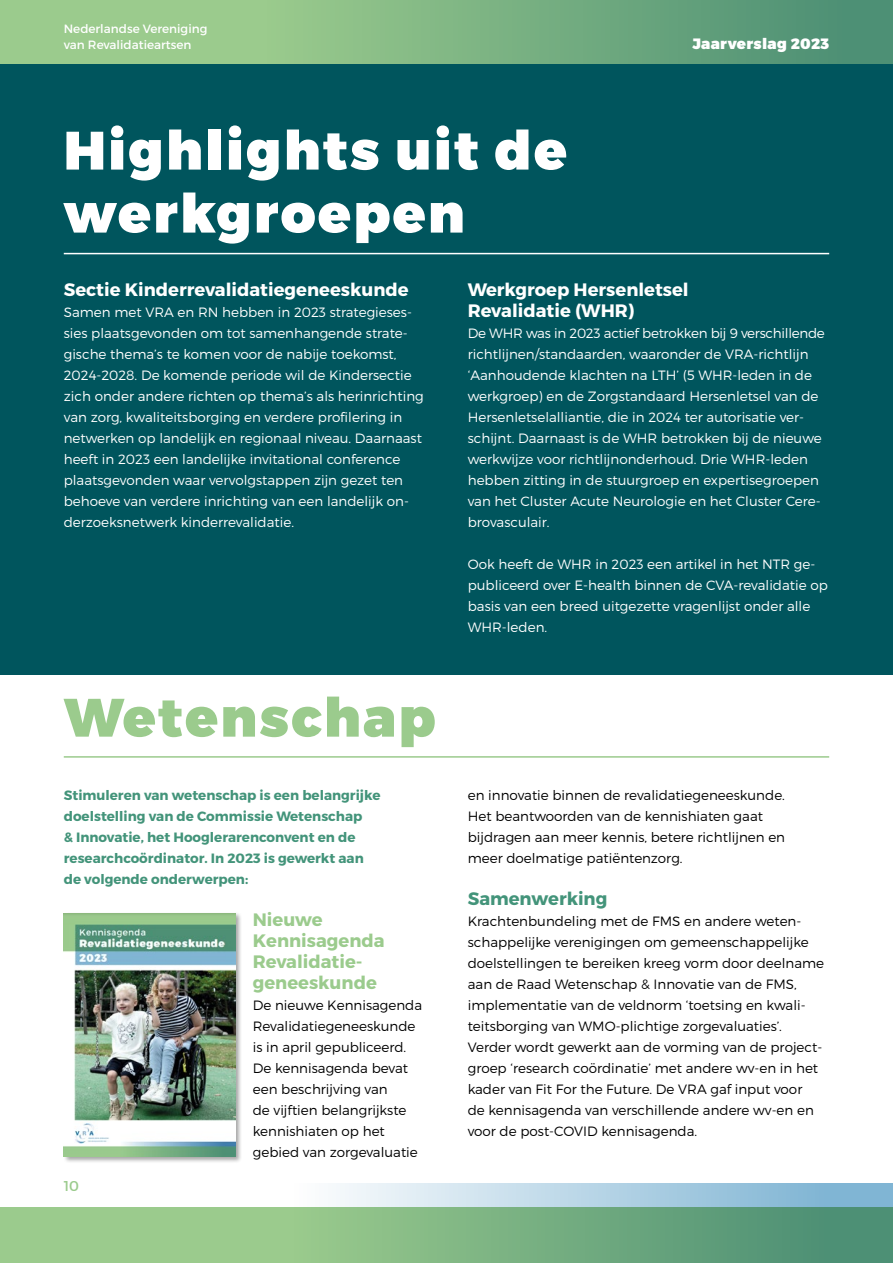
<style>
.page{position:relative;width:893px;height:1263px;background:#fff}
.page>*{position:absolute;margin:0;border:0;box-sizing:border-box;transform-origin:0 0}
.bodytekst{font:900 54px "Montserrat";letter-spacing:.04em;color:#fff}
.bodytekst-2{font:900 54px "Montserrat";letter-spacing:.04em;color:#9bcb8d}
.tussenkop{font:700 18px "Montserrat";color:#fff}
.tussenkop-2{font:700 18px "Montserrat";color:#9bcb8d}
.tussenkop-3{font:700 18px "Montserrat";color:#43947a}
.t1{font:900 15px "Montserrat";letter-spacing:.02em;color:#fff}
.t2{font:14.25px "Montserrat";color:#9bcb8d}
.bodytekst-3{font:300 13.5px/21px "Montserrat";color:#fff}
.bodytekst-4{font:300 13.5px/21px "Montserrat";color:#000}
.bodytekst-5{font:700 13.5px "Montserrat";color:#43947a}
.bodytekst-6{font:300 13.5px "Montserrat";letter-spacing:-.02em;color:#fff}
.t3{font:12px "Montserrat";color:#fff}
</style>
<div class="page">
<svg style="left:0;top:1184px;width:893px;height:79px;background:#95c2a2"></svg>
<div style="left:0;top:0;width:893px;height:674px;background:#00555d"></div>
<div style="left:0;top:0;width:893px;height:64px;background:#9bcb8d"></div>
<div style="left:225px;top:0;width:668px;height:64px;background:linear-gradient(to right,#9fce8e,#488c73)"></div>
<div style="left:63px;top:912px;width:179px;height:251px;background:#000;opacity:.35"></div>
<img style="left:64px;top:913px;width:171px;height:244px">
<hr style="left:64px;top:253px;width:765px;height:1px;background:#fff">
<hr style="left:64px;top:756px;width:765px;height:2px;background:#9bcb8d">
<p class="t3" style="left:64px;top:21px;width:145px">Nederlandse Vereniging</p>
<p class="t3" style="left:64px;top:37px;width:129px">van Revalidatieartsen</p>
<p class="t1" style="left:692px;top:34px;width:138px">Jaarverslag 2023</p>
<p class="bodytekst" style="left:64px;top:117px;width:505px">Highlights uit de</p>
<p class="bodytekst" style="left:64px;top:180px;width:402px">werkgroepen</p>
<p class="tussenkop" style="left:64px;top:278px;width:346px">Sectie Kinderrevalidatiegeneeskunde</p>
<p class="bodytekst-3" style="left:64px;top:301px;width:361px">Samen met VRA en RN hebben in 2023 strategieses&shy;sies plaatsgevonden om tot samenhangende strate&shy;gische thema’s te komen voor de nabije toekomst, 2024-2028. De komende periode wil de Kindersectie zich onder andere richten op thema’s als herinrichting van zorg, kwaliteitsborging en verdere profilering in netwerken op landelijk en regionaal niveau. Daarnaast heeft in 2023 een landelijke invitational conference plaatsgevonden waar vervolgstappen zijn gezet ten behoeve van verdere inrichting van een landelijk on&shy;derzoeksnetwerk kinderrevalidatie.</p>
<p class="tussenkop" style="left:468px;top:278px;width:222px">Werkgroep Hersenletsel</p>
<p class="tussenkop" style="left:468px;top:299px;width:168px">Revalidatie (WHR)</p>
<p class="bodytekst-6" style="left:468px;top:325px;width:359px">De WHR was in 2023 actief betrokken bij 9 verschillende</p>
<p class="bodytekst-3" style="left:468px;top:343px;width:342px">richtlijnen/standaarden, waaronder de VRA-richtlijn</p>
<p class="bodytekst-3" style="left:468px;top:364px;width:355px">‘Aanhoudende klachten na LTH’ (5 WHR-leden in de werkgroep) en de Zorgstandaard Hersenletsel van de Hersenletselalliantie, die in 2024 ter autorisatie ver&shy;schijnt. Daarnaast is de WHR betrokken bij de nieuwe werkwijze voor richtlijnonderhoud. Drie WHR-leden hebben zitting in de stuurgroep en expertisegroepen van het Cluster Acute Neurologie en het Cluster Cere&shy;brovasculair.</p>
<p class="bodytekst-3" style="left:468px;top:553px;width:362px">Ook heeft de WHR in 2023 een artikel in het NTR ge&shy;publiceerd over E-health binnen de CVA-revalidatie op basis van een breed uitgezette vragenlijst onder alle WHR-leden.</p>
<p class="bodytekst-2" style="left:64px;top:684px;width:373px">Wetenschap</p>
<p class="bodytekst-5" style="left:64px;top:786px;width:318px">Stimuleren van wetenschap is een belangrijke</p>
<p class="bodytekst-5" style="left:64px;top:807px;width:300px">doelstelling van de Commissie Wetenschap</p>
<p class="bodytekst-5" style="left:64px;top:828px;width:293px">&amp; Innovatie, het Hooglerarenconvent en de</p>
<p class="bodytekst-5" style="left:64px;top:849px;width:301px">researchcoördinator. In 2023 is gewerkt aan</p>
<p class="bodytekst-5" style="left:64px;top:870px;width:186px">de volgende onderwerpen:</p>
<p class="tussenkop-2" style="left:253px;top:908px;width:71px">Nieuwe</p>
<p class="tussenkop-2" style="left:253px;top:929px;width:133px">Kennisagenda</p>
<p class="tussenkop-2" style="left:253px;top:950px;width:111px">Revalidatie-</p>
<p class="tussenkop-2" style="left:253px;top:971px;width:126px">geneeskunde</p>
<p class="bodytekst-4" style="left:253px;top:994px;width:171px">De nieuwe Kennisagenda<br>Revalidatiegeneeskunde is in april gepubliceerd.</p>
<p class="bodytekst-4" style="left:253px;top:1057px;width:157px">De kennisagenda bevat een beschrijving van</p>
<p class="bodytekst-4" style="left:253px;top:1099px;width:155px">de vijftien belangrijkste</p>
<p class="bodytekst-4" style="left:253px;top:1120px;width:134px">kennishiaten op het</p>
<p class="bodytekst-4" style="left:253px;top:1141px;width:167px">gebied van zorgevaluatie</p>
<p class="t2" style="left:64px;top:1177px;width:17px">10</p>
<p class="bodytekst-4" style="left:468px;top:784px;width:319px">en innovatie binnen de revalidatiegeneeskunde.</p>
<p class="bodytekst-4" style="left:468px;top:805px;width:297px">Het beantwoorden van de kennishiaten gaat</p>
<p class="bodytekst-4" style="left:468px;top:826px;width:319px">bijdragen aan meer kennis, betere richtlijnen en</p>
<p class="bodytekst-4" style="left:468px;top:847px;width:216px">meer doelmatige patiëntenzorg.</p>
<p class="tussenkop-3" style="left:468px;top:887px;width:141px">Samenwerking</p>
<p class="bodytekst-4" style="left:468px;top:910px;width:358px">Krachtenbundeling met de FMS en andere weten&shy;schappelijke verenigingen om gemeenschappelijke doelstellingen te bereiken kreeg vorm door deelname aan de Raad Wetenschap &amp; Innovatie van de FMS, implementatie van de veldnorm ‘toetsing en kwali&shy;teitsborging van WMO-plichtige zorgevaluaties’.</p>
<p class="bodytekst-4" style="left:468px;top:1036px;width:356px">Verder wordt gewerkt aan de vorming van de project&shy;groep ‘research coördinatie’ met andere wv-en in het</p>
<p class="bodytekst-4" style="left:468px;top:1078px;width:336px">kader van Fit For the Future. De VRA gaf input voor</p>
<p class="bodytekst-4" style="left:468px;top:1099px;width:348px">de kennisagenda van verschillende andere wv-en en voor de post-COVID kennisagenda.</p>
</div>
